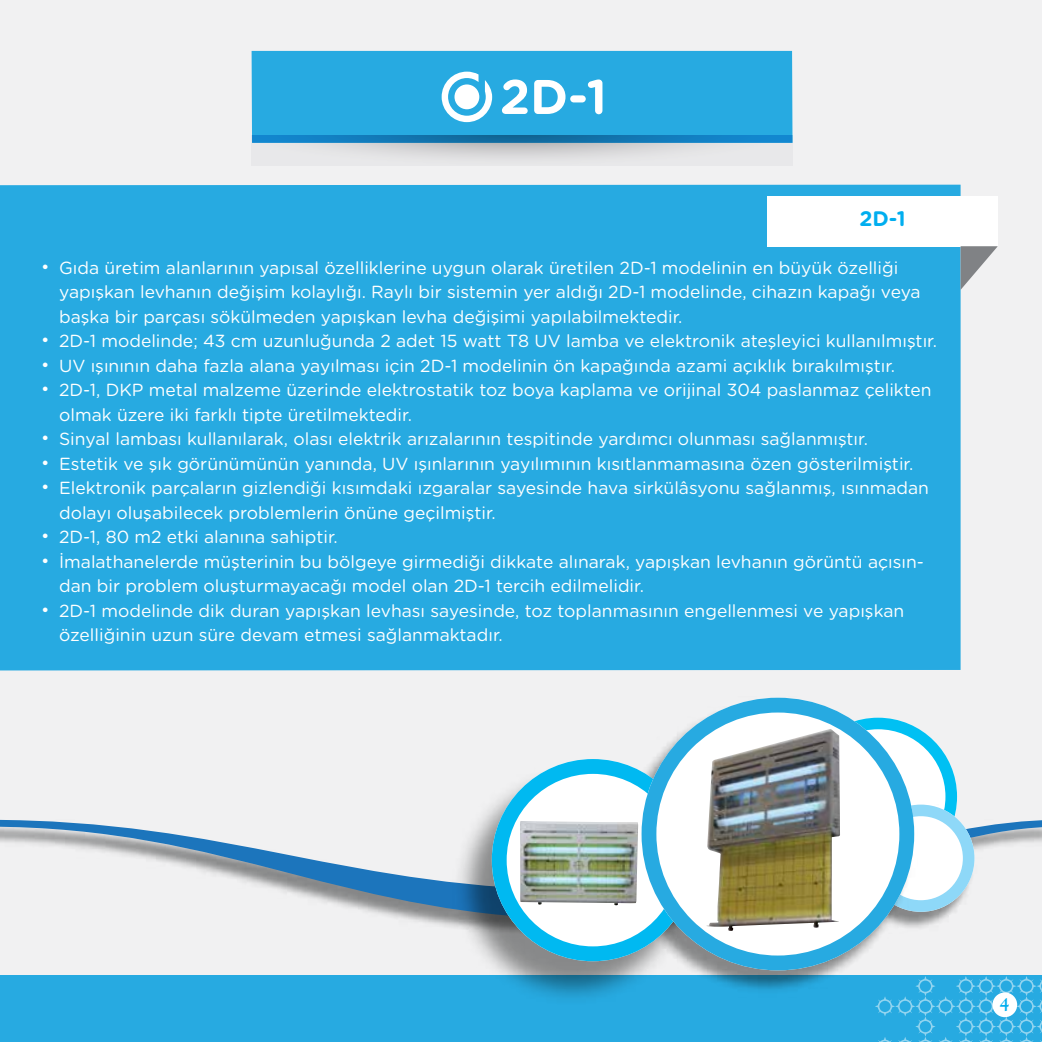
<style>
.page{position:relative;width:1042px;height:1042px;background:#f1f1f2}
.page>*{position:absolute;margin:0;border:0;box-sizing:border-box;transform-origin:0 0}
.t1{font:700 21px "Gotham Rounded";color:#00aeef}
.t2{font:17.5px/24.5px "Gotham Rounded";color:#fff}
.t3{font:17.5px "Goudy Turk";color:#00aeef}
</style>
<div class="page">
<div style="left:252px;top:51px;width:540px;height:92px;background:#27aae1"></div>
<svg style="left:252px;top:135px;width:540px;height:29px"></svg>
<div style="left:0;top:976px;width:1042px;height:66px;background:#27aae1"></div>
<div style="left:0;top:185px;width:960px;height:485px;background:#27aae1"></div>
<div style="left:767px;top:196px;width:231px;height:50px;background:#fff"></div>
<svg style="left:960px;top:246px;width:38px;height:44px"></svg>
<svg style="left:0;top:820px;width:1042px;height:99px"></svg>
<img style="left:917px;top:820px;width:60px;height:108px">
<svg style="left:917px;top:728px;width:57px;height:184px"></svg>
<img style="left:701px;top:697px;width:216px;height:293px">
<img style="left:446px;top:808px;width:255px;height:190px">
<svg style="left:492px;top:759px;width:149px;height:202px"></svg>
<svg style="left:641px;top:698px;width:273px;height:272px"></svg>
<img style="left:520px;top:821px;width:118px;height:85px">
<img style="left:706px;top:729px;width:134px;height:202px">
<svg style="left:442px;top:72px;width:50px;height:50px"></svg>
<div style="left:454px;top:84px;width:25px;height:25px;background:#fff;border-radius:50%"></div>
<svg style="left:502px;top:79px;width:26px;height:35px"></svg>
<svg style="left:534px;top:80px;width:31px;height:34px"></svg>
<div style="left:570px;top:95px;width:16px;height:7px;background:#fff;border-radius:4px"></div>
<svg style="left:588px;top:79px;width:14px;height:35px"></svg>
<svg style="left:875px;top:976px;width:167px;height:66px"></svg>
<div style="left:992px;top:992px;width:25px;height:25px;background:#fff;border-radius:50%"></div>
<p class="t1" style="left:859px;top:203px;width:48px">2D-1</p>
<p class="t2" style="left:41px;top:254px;width:10px">•</p>
<p class="t2" style="left:41px;top:327px;width:10px;text-align:justify">• • •</p>
<p class="t2" style="left:41px;top:425px;width:10px;text-align:justify">• • •</p>
<p class="t2" style="left:41px;top:523px;width:10px">• •</p>
<p class="t2" style="left:41px;top:597px;width:10px">•</p>
<p class="t2" style="left:59px;top:254px;width:879px">Gıda üretim alanlarının yapısal özelliklerine uygun olarak üretilen 2D-1 modelinin en büyük özelliği yapışkan levhanın değişim kolaylığı. Raylı bir sistemin yer aldığı 2D-1 modelinde, cihazın kapağı veya başka bir parçası sökülmeden yapışkan levha değişimi yapılabilmektedir.<br>2D-1 modelinde; 43 cm uzunluğunda 2 adet 15 watt T8 UV lamba ve elektronik ateşleyici kullanılmıştır.<br>UV ışınının daha fazla alana yayılması için 2D-1 modelinin ön kapağında azami açıklık bırakılmıştır.<br>2D-1, DKP metal malzeme üzerinde elektrostatik toz boya kaplama ve orijinal 304 paslanmaz çelikten olmak üzere iki farklı tipte üretilmektedir.<br>Sinyal lambası kullanılarak, olası elektrik arızalarının tespitinde yardımcı olunması sağlanmıştır.<br>Estetik ve şık görünümünün yanında, UV ışınlarının yayılımının kısıtlanmamasına özen gösterilmiştir.<br>Elektronik parçaların gizlendiği kısımdaki ızgaralar sayesinde hava sirkülâsyonu sağlanmış, ısınmadan dolayı oluşabilecek problemlerin önüne geçilmiştir.<br>2D-1, 80 m2 etki alanına sahiptir.<br>İmalathanelerde müşterinin bu bölgeye girmediği dikkate alınarak, yapışkan levhanın görüntü açısın&shy;dan bir problem oluşturmayacağı model olan 2D-1 tercih edilmelidir.<br>2D-1 modelinde dik duran yapışkan levhası sayesinde, toz toplanmasının engellenmesi ve yapışkan özelliğinin uzun süre devam etmesi sağlanmaktadır.</p>
<p class="t3" style="left:1000px;top:993px;width:11px">4</p>
</div>
